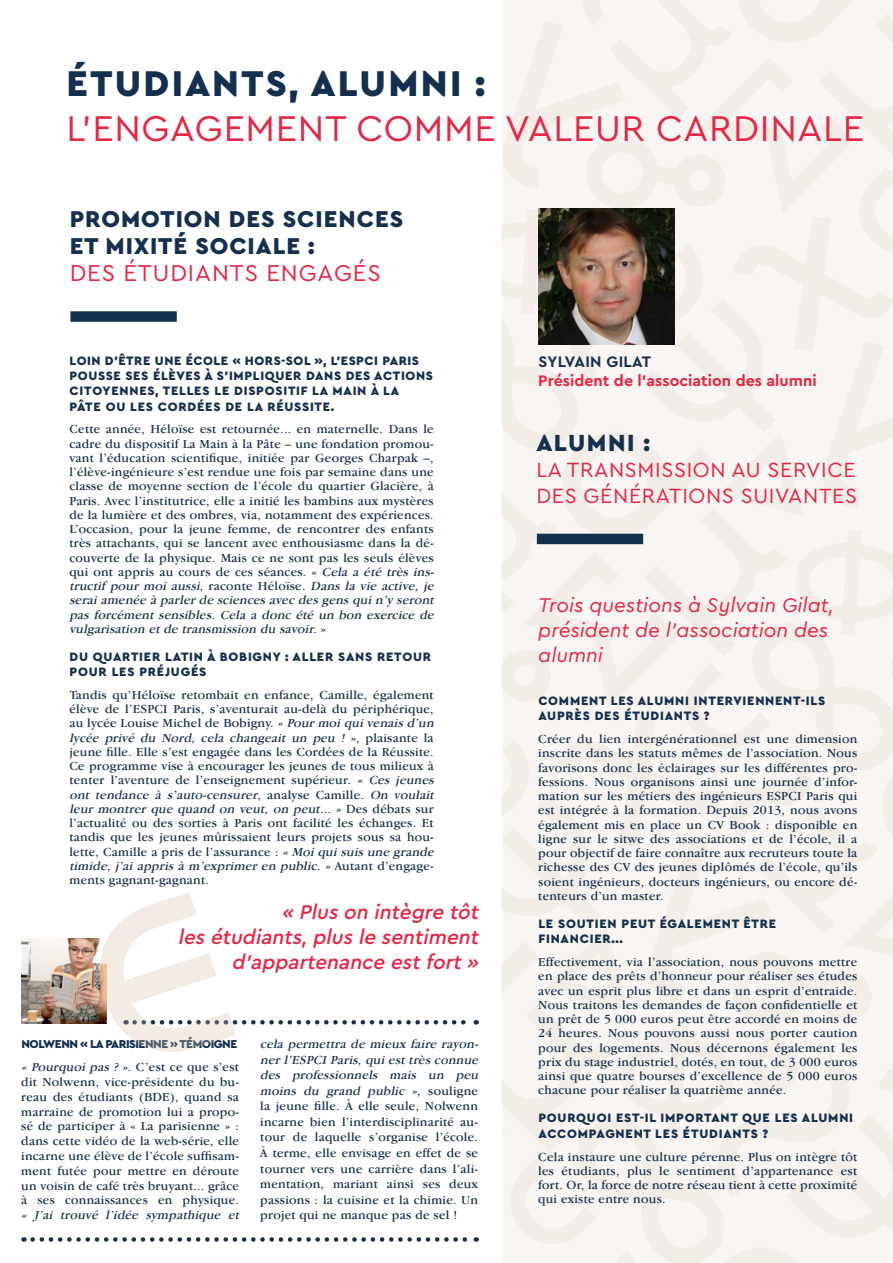
<style>
.page{position:relative;width:893px;height:1263px;background:#fff}
.page>*{position:absolute;margin:0;border:0;box-sizing:border-box;transform-origin:0 0}
.t1{font:37.5px "Cera PRO";letter-spacing:.02em;color:#e62645}
.t2{font:900 37.5px "Cera PRO";letter-spacing:.06em;color:#152f4e}
.t3{font:900 24.45px "Cera PRO";letter-spacing:.06em;color:#152f4e}
.t4{font:900 24px/27px "Cera PRO";letter-spacing:.04em;color:#152f4e}
.t5{font:24px "Cera PRO";letter-spacing:.04em;color:#e62645}
.t6{font:21.6px/25.8px "Cera PRO";letter-spacing:.03em;color:#e62645}
.t7{font:italic 500 20.7px/24.9px "Cera PRO";color:#e62645;text-align:right}
.t8{font:italic 20.7px/24.9px "Cera PRO";color:#e62645}
.t9{font:700 15.9px "Cera PRO";color:#e62645}
.t10{font:700 15.9px "Cera PRO";letter-spacing:.02em;color:#152f4e}
.t11{font:12.75px/14.2px "Garamond IT Cby BT";letter-spacing:.02em;color:#152f4e;text-align:justify}
.t12{font:900 12.75px/15.3px "Cera PRO";letter-spacing:.06em;color:#152f4e}
.t13{font:italic 12.75px "Garamond IT Cby BT";color:#152f4e}
.t14{font:900 12px "Cera PRO";letter-spacing:-.04em;color:#152f4e}
.s1{font-style:italic}
</style>
<div class="page">
<div style="left:502px;top:0;width:391px;height:1263px;background:#f8f5f2"></div>
<svg style="left:33px;top:1237px;width:444px;height:5px"></svg>
<img style="left:21px;top:938px;width:13px;height:85px">
<img style="left:538px;top:208px;width:136px;height:136px">
<div style="left:537px;top:534px;width:106px;height:10px;background:#152f4e"></div>
<div style="left:70px;top:311px;width:107px;height:11px;background:#152f4e"></div>
<svg style="left:34px;top:892px;width:443px;height:160px"></svg>
<h1 class="t2" style="left:67px;top:58px;width:420px">ÉTUDIANTS, ALUMNI :</h1>
<h1 class="t1" style="left:67px;top:103px;width:799px">L’ENGAGEMENT COMME VALEUR CARDINALE</h1>
<h3 class="t4" style="left:70px;top:205px;width:335px">PROMOTION DES SCIENCES<br>ET MIXITÉ SOCIALE :</h3>
<h3 class="t5" style="left:70px;top:257px;width:313px">DES ÉTUDIANTS ENGAGÉS</h3>
<p class="t12" style="left:70px;top:352px;width:365px">LOIN D’ÊTRE UNE ÉCOLE « HORS-SOL », L’ESPCI PARIS POUSSE SES ÉLÈVES À S’IMPLIQUER DANS DES ACTIONS CITOYENNES, TELLES LE DISPOSITIF LA MAIN À LA PÂTE OU LES CORDÉES DE LA RÉUSSITE.</p>
<p class="t11" style="left:69px;top:422px;width:369px;text-align:left">Cette année, Héloïse est retournée... en maternelle. Dans le cadre du dispositif La Main à la Pâte – une fondation promou&shy;vant l’éducation scientifique, initiée par Georges Charpak –, l’élève-ingénieure s’est rendue une fois par semaine dans une classe de moyenne section de l’école du quartier Glacière, à Paris. Avec l’institutrice, elle a initié les bambins aux mystères de la lumière et des ombres, via, notamment des expériences.<br>L’occasion, pour la jeune femme, de rencontrer des enfants très attachants, qui se lancent avec enthousiasme dans la dé&shy;couverte de la physique. Mais ce ne sont pas les seuls élèves qui ont appris au cours de ces séances. « <span class="s1">Cela a été très ins&shy;tructif pour moi aussi</span>, r a c o n t e H é l o ï s e . <span class="s1">Dans la vie active, je serai amenée à parler de sciences avec des gens qui n’y seront pas forcément sensibles. Cela a donc été un bon exercice de vulgarisation et de transmission du savoir.</span> »</p>
<p class="t12" style="left:70px;top:648px;width:363px">DU QUARTIER LATIN À BOBIGNY : ALLER SANS RETOUR<br>POUR LES PRÉJUGÉS</p>
<p class="t11" style="left:69px;top:687px;width:369px;text-align:left">Tandis qu’Héloïse retombait en enfance, Camille, également élève de l’ESPCI Paris, s’aventurait au-delà du périphérique, au lycée Louise Michel de Bobigny. <span class="s1">« Pour moi qui venais d’un lycée privé du Nord, cela changeait un peu ! »</span>, p l a i s a n t e l a jeune fille. Elle s’est engagée dans les Cordées de la Réussite.<br>Ce programme vise à encourager les jeunes de tous milieux à tenter l’aventure de l’enseignement supérieur. <span class="s1">« Ces jeunes ont tendance à s’auto-censurer</span>, a n a ly s e C a m i l l e . <span class="s1">On voulait leur montrer que quand on veut, on peut... »</span> D e s d é b a t s s u r l’actualité ou des sorties à Paris ont facilité les échanges. Et tandis que les jeunes mûrissaient leurs projets sous sa hou&shy;lette, Camille a pris de l’assurance : <span class="s1">« Moi qui suis une grande timide, j ’ai appris à m’exprimer en public. »</span> Au t a n t d ’ e n g a g e - ments gagnant-gagnant.</p>
<h3 class="t7" style="left:178px;top:899px;width:307px">« Plus on intègre tôt<br>les étudiants,plus le sentiment d’appartenance estfort»</h3>
<p class="t14" style="left:21px;top:1036px;width:217px">NOLWENN « LA PARISIENNE » TÉMOIGNE</p>
<p class="t11" style="left:21px;top:1059px;width:219px;line-height:14.9px"><span class="s1">« Pourquoi pas ? »</span>. C’est ce que s’est dit Nolwenn, vice-présidente du bu&shy;reau des étudiants (BDE), quand sa marraine de promotion lui a propo&shy;sé de participer à « La parisienne » : dans cette vidéo de la web-série, elle incarne une élève de l’école suffisam&shy;ment futée pour mettre en déroute un voisin de café très bruyant... grâce à ses connaissances en physique.</p>
<p class="t13" style="left:21px;top:1207px;width:222px">« J ’ai trouvé l’idée sympathique et</p>
<p class="t11" style="left:260px;top:1036px;width:222px;line-height:15.6px;text-align:left"><span class="s1">cela permettra de mieux faire rayon&shy;ner l’ESPCI Paris, qui est très connue des professionnels mais un peu moins du grand public »</span>, s o u l i g n e la jeune fille. À elle seule, Nolwenn incarne bien l’interdisciplinarité au&shy;tour de laquelle s’organise l’école.<br>À terme, elle envisage en effet de se tourner vers une carrière dans l’ali&shy;mentation, mariant ainsi ses deux passions : la cuisine et la chimie. Un projet qui ne manque pas de sel !</p>
<p class="t10" style="left:538px;top:351px;width:114px">SYLVAIN GILAT</p>
<p class="t9" style="left:538px;top:370px;width:280px">Président de l’association des alumni</p>
<h2 class="t3" style="left:536px;top:427px;width:115px">ALUMNI :</h2>
<h3 class="t6" style="left:536px;top:456px;width:322px">LA TRANSMISSION AU SERVICE<br>DES GÉNÉRATIONS SUIVANTES</h3>
<h3 class="t8" style="left:538px;top:592px;width:297px">Trois questions à Sylvain Gilat, président de l’association des alumni</h3>
<p class="t12" style="left:538px;top:693px;width:288px">COMMENT LES ALUMNI INTERVIENNENT-ILS<br>AUPRÈS DES ÉTUDIANTS ?</p>
<p class="t11" style="left:538px;top:732px;width:321px">Créer du lien intergénérationnel est une dimension inscrite dans les statuts mêmes de l’association. Nous favorisons donc les éclairages sur les différentes pro&shy;fessions. Nous organisons ainsi une journée d’infor&shy;mation sur les métiers des ingénieurs ESPCI Paris qui est intégrée à la formation. Depuis 2013, nous avons également mis en place un CV Book : disponible en ligne sur le sitwe des associations et de l’école, il a pour objectif de faire connaître aux recruteurs toute la richesse des CV des jeunes diplômés de l’école, qu’ils soient ingénieurs, docteurs ingénieurs, ou encore dé&shy;tenteurs d’un master.</p>
<p class="t12" style="left:538px;top:915px;width:239px">LE SOUTIEN PEUT ÉGALEMENT ÊTRE<br>FINANCIER...</p>
<p class="t11" style="left:538px;top:954px;width:321px">Effectivement, via l’association, nous pouvons mettre en place des prêts d’honneur pour réaliser ses études avec un esprit plus libre et dans un esprit d’entraide.<br>Nous traitons les demandes de façon confidentielle et un prêt de 5 000 euros peut être accordé en moins de 24 heures. Nous pouvons aussi nous porter caution pour des logements. Nous décernons également les prix du stage industriel, dotés, en tout, de 3 000 euros ainsi que quatre bourses d’excellence de 5 000 euros chacune pour réaliser la quatrième année.</p>
<p class="t12" style="left:538px;top:1110px;width:316px">POURQUOI EST-IL IMPORTANT QUE LES ALUMNI<br>ACCOMPAGNENT LES ÉTUDIANTS ?</p>
<p class="t11" style="left:538px;top:1149px;width:321px">Cela instaure une culture pérenne. Plus on intègre tôt les étudiants, plus le sentiment d’appartenance est fort. Or, la force de notre réseau tient à cette proximité qui existe entre nous.</p>
</div>
